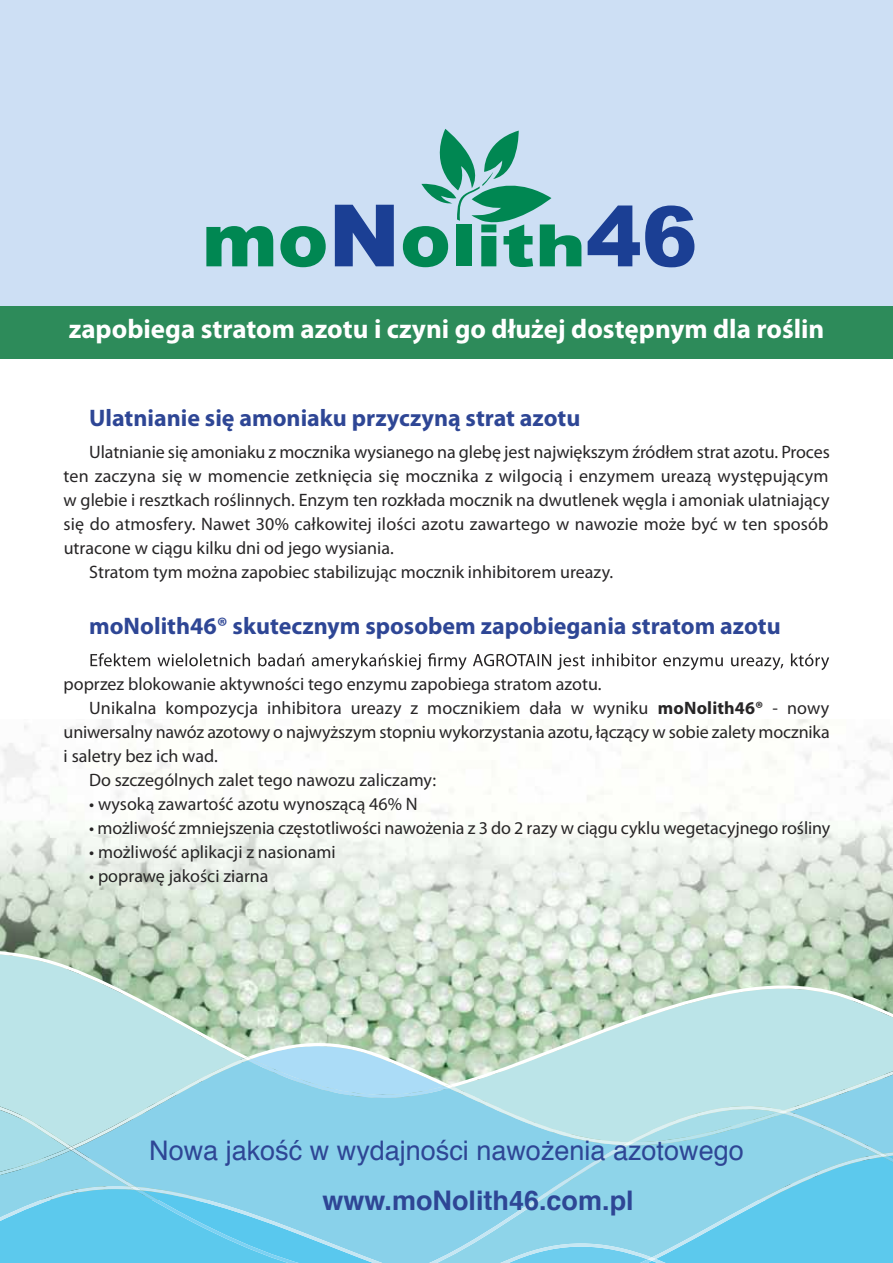
<style>
.page{position:relative;width:893px;height:1263px;background:#fff}
.page>*{position:absolute;margin:0;border:0;box-sizing:border-box;transform-origin:0 0}
.t1{font:900 58.5px "Arial";color:#008752;scale:1.3 1}
.t2{font:700 27px "Myriad Pro";color:#fff}
.t3{font:27px "Helvetica";color:#2e4695}
.t4{font:700 27px "Helvetica";color:#2e4695}
.t5{font:700 24px "Myriad Pro";color:#2e4695}
.t6{font:18px "Myriad Pro";color:#272526}
.s1{font-size:75.9px}
.s2{font-size:86.1px;color:#1b3f94}
.s3{font-size:83.55px;color:#1b3f94}
.s4{font-weight:700}
</style>
<div class="page">
<img style="left:0;top:720px;width:892px;height:230px">
<div style="left:0;top:0;width:892px;height:309px;background:#cddff4"></div>
<svg style="left:0;top:950px;width:892px;height:93px;background:#bfd9ca"></svg>
<svg style="left:0;top:1043px;width:892px;height:220px;background:#92d5e9"></svg>
<svg style="left:421px;top:129px;width:130px;height:94px"></svg>
<div style="left:0;top:306px;width:892px;height:53px;background:#2d8b5a"></div>
<svg style="left:90px;top:653px;width:739px;height:17px"></svg>
<h1 class="t1" style="left:202px;top:203px;width:383px"><span class="s1">mo</span><span class="s2">N</span><span class="s1">o</span>lith<span class="s3">46</span></h1>
<h2 class="t2" style="left:69px;top:312px;width:757px">zapobiega stratom azotu i czyni go dłużej dostępnym dla roślin</h2>
<h3 class="t5" style="left:89px;top:402px;width:492px">Ulatnianie się amoniaku przyczyną strat azotu</h3>
<p class="t6" style="left:89px;top:441px;width:742px">Ulatnianie się amoniaku z mocznika wysianego na glebę jest największym źródłem strat azotu. Proces</p>
<p class="t6" style="left:64px;top:465px;width:766px">ten zaczyna się w momencie zetknięcia się mocznika z wilgocią i enzymem ureazą występującym</p>
<p class="t6" style="left:64px;top:489px;width:767px">w glebie i resztkach roślinnych. Enzym ten rozkłada mocznik na dwutlenek węgla i amoniak ulatniający</p>
<p class="t6" style="left:64px;top:513px;width:766px">się do atmosfery. Nawet 30% całkowitej ilości azotu zawartego w nawozie może być w ten sposób</p>
<p class="t6" style="left:64px;top:537px;width:331px">utracone w ciągu kilku dni od jego wysiania.</p>
<p class="t6" style="left:89px;top:561px;width:525px">Stratom tym można zapobiec stabilizując mocznik inhibitorem ureazy.</p>
<h3 class="t5" style="left:89px;top:610px;width:693px">moNolith46® skutecznym sposobem zapobiegania stratom azotu</h3>
<p class="t6" style="left:64px;top:673px;width:539px">poprzez blokowanie aktywności tego enzymu zapobiega stratom azotu.</p>
<p class="t6" style="left:89px;top:697px;width:741px">Unikalna kompozycja inhibitora ureazy z mocznikiem dała w wyniku <span class="s4">moNolith46®</span> - nowy</p>
<p class="t6" style="left:64px;top:721px;width:767px">uniwersalny nawóz azotowy o najwyższym stopniu wykorzystania azotu, łączący w sobie zalety mocznika</p>
<p class="t6" style="left:64px;top:745px;width:156px">i saletry bez ich wad.</p>
<p class="t6" style="left:89px;top:769px;width:348px">Do szczególnych zalet tego nawozu zaliczamy:</p>
<p class="t6" style="left:89px;top:793px;width:330px">• wysoką zawartość azotu wynoszącą 46% N</p>
<p class="t6" style="left:89px;top:817px;width:742px">• możliwość zmniejszenia częstotliwości nawożenia z 3 do 2 razy w ciągu cyklu wegetacyjnego rośliny</p>
<p class="t6" style="left:89px;top:841px;width:248px">• możliwość aplikacji z nasionami</p>
<p class="t6" style="left:89px;top:865px;width:181px">• poprawę jakości ziarna</p>
<h2 class="t3" style="left:149px;top:1130px;width:596px">Nowa jakość w wydajności nawożenia azotowego</h2>
<h2 class="t4" style="left:322px;top:1179px;width:313px">www.moNolith46.com.pl</h2>
</div>
